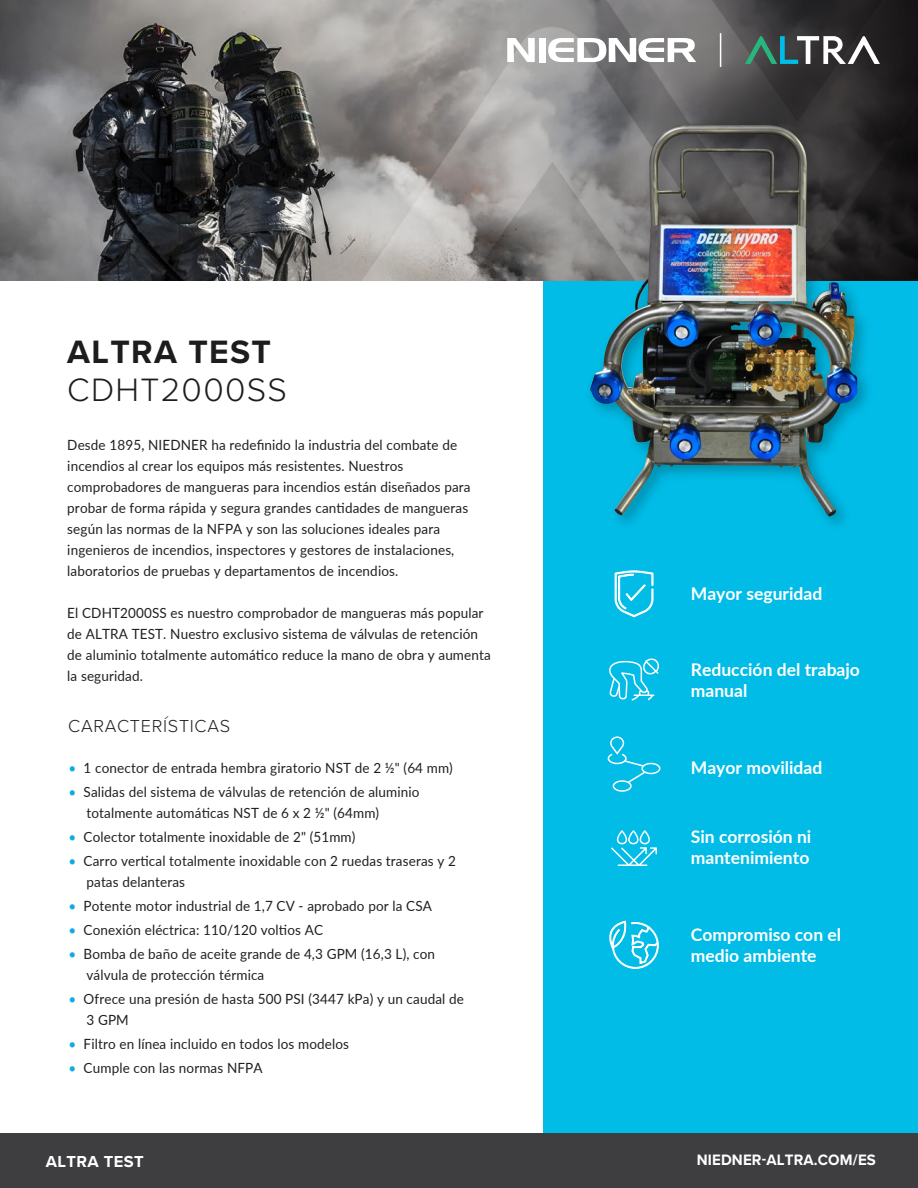
<style>
.page{position:relative;width:918px;height:1188px;background:#fff}
.page>*{position:absolute;margin:0;border:0;box-sizing:border-box;transform-origin:0 0}
.t1{font:300 33.6px "Proxima Nova";letter-spacing:.04em;color:#1d1d1b}
.t2{font:700 33.6px "Proxima Nova";letter-spacing:.04em;color:#1d1d1b}
.t3{font:300 18px "Proxima Nova";letter-spacing:.04em;color:#231f20}
.t4{font:700 17.55px/21px "Lato";color:#fff}
.t5{font:700 16.5px "Proxima Nova";letter-spacing:.025em;color:#fff}
.t6{font:700 15.6px "Proxima Nova";letter-spacing:.01em;color:#fff;scale:.96 1}
.t7{font:14.1px/21px "Lato";letter-spacing:.01em;color:#231f20;scale:.96 1}
.s1{color:#0dace3}
</style>
<div class="page">
<div style="left:543px;top:276px;width:375px;height:912px;background:#00bce7"></div>
<img style="left:0;top:0;width:361px;height:280px">
<svg style="left:361px;top:0;width:557px;height:280px;background:#8d8b89"></svg>
<svg style="left:269px;top:22px;width:310px;height:258px;background:#928f8c"></svg>
<svg style="left:514px;top:0;width:404px;height:262px;background:#605e5f"></svg>
<div style="left:0;top:1134px;width:918px;height:54px;background:#3e3d3f"></div>
<svg style="left:507px;top:38px;width:28px;height:24px"></svg>
<div style="left:539px;top:38px;width:7px;height:24px;background:#fff"></div>
<svg style="left:548px;top:38px;width:148px;height:24px"></svg>
<hr style="left:720px;top:33px;width:1px;height:34px;background:#fff">
<svg style="left:745px;top:36px;width:135px;height:28px"></svg>
<img style="left:579px;top:114px;width:300px;height:411px">
<img style="left:590px;top:125px;width:268px;height:392px">
<svg style="left:609px;top:921px;width:50px;height:48px"></svg>
<svg style="left:609px;top:571px;width:50px;height:130px"></svg>
<div style="left:641px;top:763px;width:19px;height:11px;border:2px solid #fff;border-radius:50%"></div>
<div style="left:613px;top:780px;width:19px;height:12px;border:2px solid #fff;border-radius:50%"></div>
<svg style="left:607px;top:736px;width:40px;height:48px"></svg>
<svg style="left:611px;top:830px;width:46px;height:36px"></svg>
<h1 class="t2" style="left:67px;top:327px;width:205px">ALTRA TEST</h1>
<h1 class="t1" style="left:67px;top:365px;width:221px">CDHT2000SS</h1>
<p class="t7" style="left:67px;top:434px;width:422px">Desde 1895, NIEDNER ha redefinido la industria del combate de incendios al crear los equipos más resistentes. Nuestros comprobadores de mangueras para incendios están diseñados para probar de forma rápida y segura grandes cantidades de mangueras según las normas de la NFPA y son las soluciones ideales para ingenieros de incendios, inspectores y gestores de instalaciones, laboratorios de pruebas y departamentos de incendios.</p>
<p class="t7" style="left:67px;top:602px;width:443px">El CDHT2000SS es nuestro comprobador de mangueras más popular de ALTRA TEST. Nuestro exclusivo sistema de válvulas de retención de aluminio totalmente automático reduce la mano de obra y aumenta la seguridad.</p>
<p class="t3" style="left:68px;top:713px;width:164px">CARACTERÍSTICAS</p>
<p class="t7" style="left:68px;top:756px;width:402px"><span class="s1">•</span> 1 conector de entrada hembra giratorio NST de 2 ½" (64 mm)</p>
<p class="t7" style="left:86px;top:780px;width:348px;text-indent:-18px"><span class="s1">•</span> Salidas del sistema de válvulas de retención de aluminio totalmente automáticas NST de 6 x 2 ½" (64mm)</p>
<p class="t7" style="left:68px;top:825px;width:300px"><span class="s1">•</span> Colector totalmente inoxidable de 2" (51mm)</p>
<p class="t7" style="left:86px;top:849px;width:386px;text-indent:-18px"><span class="s1">•</span> Carro vertical totalmente inoxidable con 2 ruedas traseras y 2 patas delanteras</p>
<p class="t7" style="left:68px;top:894px;width:380px"><span class="s1">•</span> Potente motor industrial de 1,7 CV - aprobado por la CSA</p>
<p class="t7" style="left:68px;top:918px;width:267px"><span class="s1">•</span> Conexión eléctrica: 110/120 voltios AC</p>
<p class="t7" style="left:86px;top:942px;width:365px;text-indent:-18px"><span class="s1">•</span> Bomba de baño de aceite grande de 4,3 GPM (16,3 L), con válvula de protección térmica</p>
<p class="t7" style="left:86px;top:987px;width:395px;text-indent:-18px"><span class="s1">•</span> Ofrece una presión de hasta 500 PSI (3447 kPa) y un caudal de<br>3 GPM</p>
<p class="t7" style="left:68px;top:1032px;width:294px"><span class="s1">•</span> Filtro en línea incluido en todos los modelos</p>
<p class="t7" style="left:68px;top:1056px;width:204px"><span class="s1">•</span> Cumple con las normas NFPA</p>
<p class="t4" style="left:691px;top:582px;width:133px">Mayor seguridad</p>
<p class="t4" style="left:691px;top:659px;width:171px">Reducción del trabajo manual</p>
<p class="t4" style="left:691px;top:757px;width:133px">Mayor movilidad</p>
<p class="t4" style="left:691px;top:825px;width:122px">Sin corrosión ni mantenimiento</p>
<p class="t4" style="left:691px;top:923px;width:152px">Compromiso con el medio ambiente</p>
<p class="t5" style="left:46px;top:1149px;width:100px">ALTRA TEST</p>
<p class="t6" style="left:697px;top:1148px;width:188px">NIEDNER-ALTRA.COM/ES</p>
</div>
